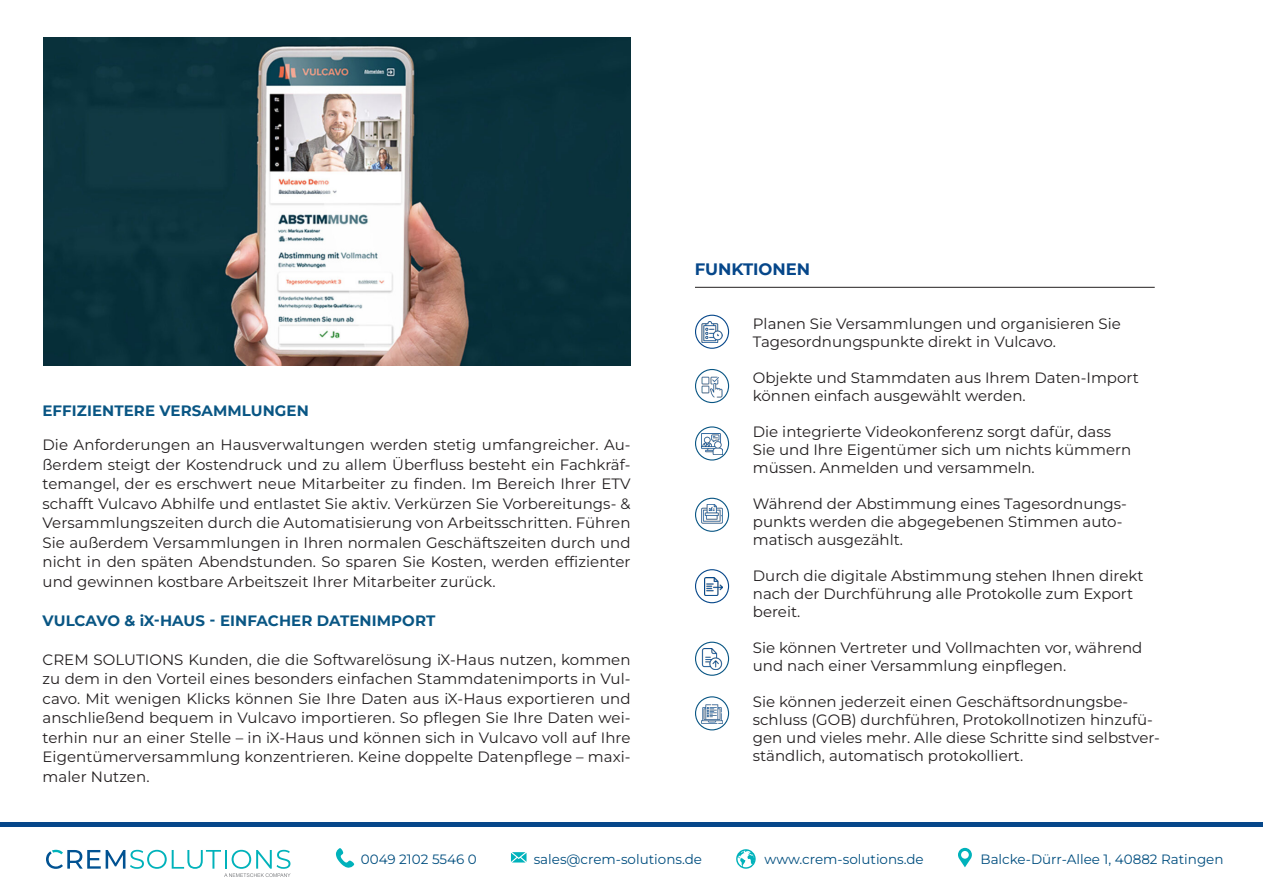
<style>
.page{position:relative;width:1263px;height:893px;background:#fff}
.page>*{position:absolute;margin:0;border:0;box-sizing:border-box;transform-origin:0 0}
.t1{font:700 16.5px "Montserrat";color:#06478a}
.t2{font:100 15px/19.5px "Montserrat";color:#231f20}
.t3{font:700 15px "Montserrat";letter-spacing:.005em;color:#095684}
.t4{font:100 13.5px "Montserrat";color:#004e7f}
</style>
<div class="page">
<div style="left:0;top:822px;width:1263px;height:5px;background:#06478a"></div>
<svg style="left:736px;top:849px;width:20px;height:20px"></svg>
<svg style="left:511px;top:852px;width:15px;height:10px"></svg>
<svg style="left:958px;top:848px;width:14px;height:19px"></svg>
<svg style="left:336px;top:848px;width:18px;height:20px"></svg>
<hr style="left:695px;top:287px;width:460px;height:1px;background:#231f20">
<div style="left:695px;top:426px;width:34px;height:35px;border:1px solid #095684;border-radius:50%"></div>
<div style="left:695px;top:642px;width:34px;height:34px;border:1px solid #095684;border-radius:50%"></div>
<div style="left:695px;top:696px;width:34px;height:34px;border:1px solid #095684;border-radius:50%"></div>
<div style="left:695px;top:498px;width:34px;height:34px;border:1px solid #095684;border-radius:50%"></div>
<div style="left:695px;top:369px;width:34px;height:34px;border:1px solid #095684;border-radius:50%"></div>
<div style="left:695px;top:315px;width:34px;height:34px;border:1px solid #06478a;border-radius:50%"></div>
<div style="left:695px;top:569px;width:34px;height:34px;border:1px solid #06478a;border-radius:50%"></div>
<img style="left:702px;top:321px;width:21px;height:21px">
<img style="left:704px;top:577px;width:19px;height:19px">
<img style="left:701px;top:433px;width:22px;height:21px">
<img style="left:701px;top:648px;width:22px;height:22px">
<img style="left:701px;top:704px;width:22px;height:20px">
<img style="left:701px;top:376px;width:22px;height:22px">
<img style="left:701px;top:504px;width:23px;height:20px">
<img style="left:44px;top:37px;width:587px;height:329px">
<svg style="left:46px;top:850px;width:245px;height:27px"></svg>
<p class="t3" style="left:43px;top:399px;width:268px">EFFIZIENTERE VERSAMMLUNGEN</p>
<p class="t2" style="left:43px;top:435px;width:590px;text-align:justify">Die Anforderungen an Hausverwaltungen werden stetig umfangreicher. Au&shy;ßerdem steigt der Kostendruck und zu allem Überfluss besteht ein Fachkräf&shy;temangel, der es erschwert neue Mitarbeiter zu finden. Im Bereich Ihrer ETV schafft Vulcavo Abhilfe und entlastet Sie aktiv. Verkürzen Sie Vorbereitungs- &amp; Versammlungszeiten durch die Automatisierung von Arbeitsschritten. Führen Sie außerdem Versammlungen in Ihren normalen Geschäftszeiten durch und nicht in den späten Abendstunden. So sparen Sie Kosten, werden effizienter und gewinnen kostbare Arbeitszeit Ihrer Mitarbeiter zurück.</p>
<p class="t3" style="left:43px;top:609px;width:394px">VULCAVO &amp; iX-HAUS - EINFACHER DATENIMPORT</p>
<p class="t2" style="left:43px;top:649px;width:590px;text-align:justify">CREM SOLUTIONS Kunden, die die Softwarelösung iX-Haus nutzen, kommen zu dem in den Vorteil eines besonders einfachen Stammdatenimports in Vul&shy;cavo. Mit wenigen Klicks können Sie Ihre Daten aus iX-Haus exportieren und anschließend bequem in Vulcavo importieren. So pflegen Sie Ihre Daten wei&shy;terhin nur an einer Stelle – in iX-Haus und können sich in Vulcavo voll auf Ihre Eigentümerversammlung konzentrieren. Keine doppelte Datenpflege – maxi&shy;maler Nutzen.</p>
<p class="t1" style="left:695px;top:258px;width:117px">FUNKTIONEN</p>
<p class="t2" style="left:753px;top:315px;width:370px;line-height:18px">Planen Sie Versammlungen und organisieren Sie<br>Tagesordnungspunkte direkt in Vulcavo.</p>
<p class="t2" style="left:753px;top:369px;width:387px;line-height:18px">Objekte und Stammdaten aus Ihrem Daten-Import können einfach ausgewählt werden.</p>
<p class="t2" style="left:753px;top:422px;width:360px">Die integrierte Videokonferenz sorgt dafür, dass</p>
<p class="t2" style="left:753px;top:441px;width:380px;line-height:18px">Sie und Ihre Eigentümer sich um nichts kümmern müssen. Anmelden und versammeln.</p>
<p class="t2" style="left:753px;top:495px;width:376px;line-height:18px">Während der Abstimmung eines Tagesordnungs&shy;punkts werden die abgegebenen Stimmen auto&shy;matisch ausgezählt.</p>
<p class="t2" style="left:753px;top:567px;width:392px;line-height:18px">Durch die digitale Abstimmung stehen Ihnen direkt nach der Durchführung alle Protokolle zum Export bereit.</p>
<p class="t2" style="left:753px;top:639px;width:391px;line-height:18px">Sie können Vertreter und Vollmachten vor, während und nach einer Versammlung einpflegen.</p>
<p class="t2" style="left:753px;top:693px;width:409px;line-height:18px">Sie können jederzeit einen Geschäftsordnungsbe&shy;schluss (GOB) durchführen, Protokollnotizen hinzufü&shy;gen und vieles mehr. Alle diese Schritte sind selbstver&shy;ständlich, automatisch protokolliert.</p>
<p class="t4" style="left:361px;top:850px;width:117px">0049 2102 5546 0</p>
<p class="t4" style="left:534px;top:850px;width:170px">sales@crem-solutions.de</p>
<p class="t4" style="left:765px;top:850px;width:161px">www.crem-solutions.de</p>
<p class="t4" style="left:980px;top:850px;width:245px">Balcke-Dürr-Allee 1, 40882 Ratingen</p>
</div>
